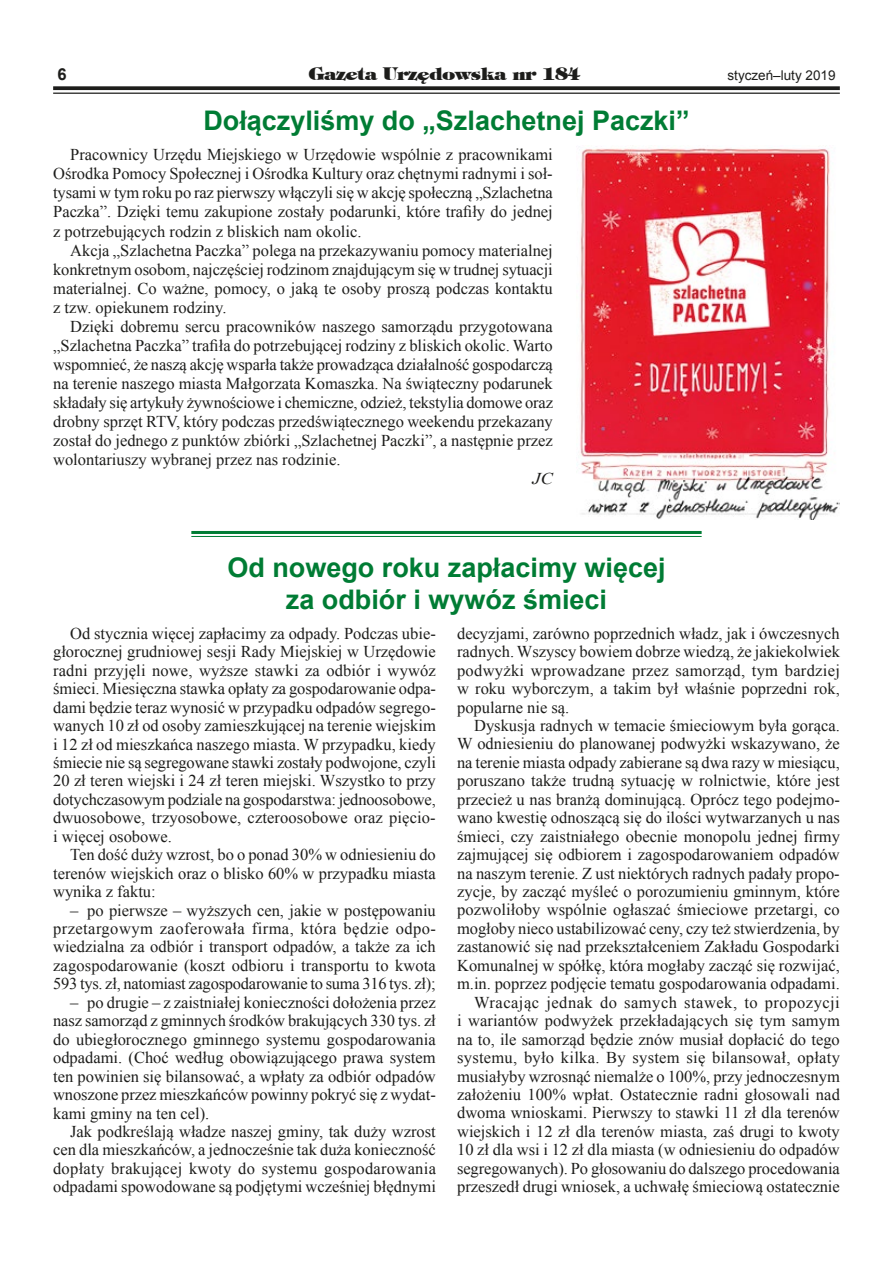
<style>
.page{position:relative;width:893px;height:1263px;background:#fff}
.page>*{position:absolute;margin:0;border:0;box-sizing:border-box;transform-origin:0 0}
.t1{font:700 27px/32.4px "Arial";color:#007c34;text-align:center}
.t2{font:18px "Timpani Heavypl";color:#1d1d1b}
.t3{font:16.5px/18.5px "Times New Roman";color:#1d1d1b;text-align:justify}
.t4{font:italic 16.5px "Times New Roman";color:#1d1d1b;scale:1.1 1}
.t5{font:700 16.5px "Arial";color:#1d1d1b}
.t6{font:13.5px "Arial";color:#1d1d1b}
</style>
<div class="page">
<svg style="left:53px;top:86px;width:787px;height:4px;background:#2f2f2d"></svg>
<hr style="left:53px;top:93px;width:787px;height:1px;background:#1d1d1b">
<hr style="left:191px;top:531px;width:511px;height:3px;background:#007c34">
<hr style="left:191px;top:536px;width:511px;height:1px;background:#007c34">
<img style="left:580px;top:148px;width:260px;height:371px">
<p class="t5" style="left:57px;top:63px;width:11px">6</p>
<p class="t2" style="left:308px;top:61px;width:273px">Gazeta Urzêdowska nr 184</p>
<p class="t6" style="left:727px;top:66px;width:110px">styczeń–luty 2019</p>
<h1 class="t1" style="left:203px;top:105px;width:488px">Dołączyliśmy do „Szlachetnej Paczki”</h1>
<p class="t3" style="left:53px;top:145px;width:501px;line-height:19px;text-indent:17px">Pracownicy Urzędu Miejskiego w Urzędowie wspólnie z pracownikami Ośrodka Pomocy Społecznej i Ośrodka Kultury oraz chętnymi radnymi i soł&shy;tysami w tym roku po raz pierwszy włączyli się w akcję społeczną „Szlachetna Paczka”. Dzięki temu zakupione zostały podarunki, które trafiły do jednej z potrzebujących rodzin z bliskich nam okolic.</p>
<p class="t3" style="left:53px;top:240px;width:501px;line-height:19px;text-indent:17px">Akcja „Szlachetna Paczka” polega na przekazywaniu pomocy materialnej konkretnym osobom, najczęściej rodzinom znajdującym się w trudnej sytuacji materialnej. Co ważne, pomocy, o jaką te osoby proszą podczas kontaktu z tzw. opiekunem rodziny.</p>
<p class="t3" style="left:53px;top:316px;width:501px;line-height:19px;text-indent:17px">Dzięki dobremu sercu pracowników naszego samorządu przygotowana „Szlachetna Paczka” trafiła do potrzebującej rodziny z bliskich okolic. Warto wspomnieć, że naszą akcję wsparła także prowadząca działalność gospodarczą na terenie naszego miasta Małgorzata Komaszka. Na świąteczny podarunek składały się artykuły żywnościowe i chemiczne, odzież, tekstylia domowe oraz drobny sprzęt RTV, który podczas przedświątecznego weekendu przekazany został do jednego z punktów zbiórki „Szlachetnej Paczki”, a następnie przez wolontariuszy wybranej przez nas rodzinie.</p>
<p class="t4" style="left:533px;top:467px;width:20px">JC</p>
<h1 class="t1" style="left:227px;top:552px;width:440px">Od nowego roku zapłacimy więcej za odbiór i wywóz śmieci</h1>
<p class="t3" style="left:53px;top:624px;width:384px;text-indent:17px">Od stycznia więcej zapłacimy za odpady. Podczas ubie&shy;głorocznej grudniowej sesji Rady Miejskiej w Urzędowie radni przyjęli nowe, wyższe stawki za odbiór i wywóz śmieci. Miesięczna stawka opłaty za gospodarowanie odpa&shy;dami będzie teraz wynosić w przypadku odpadów segrego&shy;wanych 10 zł od osoby zamieszkującej na terenie wiejskim i 12 zł od mieszkańca naszego miasta. W przypadku, kiedy śmiecie nie są segregowane stawki zostały podwojone, czyli 20 zł teren wiejski i 24 zł teren miejski. Wszystko to przy dotychczasowym podziale na gospodarstwa: jednoosobowe, dwuosobowe, trzyosobowe, czteroosobowe oraz pięcio&shy;i więcej osobowe.</p>
<p class="t3" style="left:53px;top:845px;width:384px;text-indent:17px">Ten dość duży wzrost, bo o ponad 30% w odniesieniu do terenów wiejskich oraz o blisko 60% w przypadku miasta wynika z faktu:</p>
<p class="t3" style="left:53px;top:900px;width:384px;text-indent:17px">– po pierwsze – wyższych cen, jakie w postępowaniu przetargowym zaoferowała firma, która będzie odpo&shy;wiedzialna za odbiór i transport odpadów, a także za ich zagospodarowanie (koszt odbioru i transportu to kwota 593 tys. zł, natomiast zagospodarowanie to suma 316 tys. zł);</p>
<p class="t3" style="left:53px;top:993px;width:384px;text-indent:17px">– po drugie – z zaistniałej konieczności dołożenia przez nasz samorząd z gminnych środków brakujących 330 tys. zł do ubiegłorocznego gminnego systemu gospodarowania odpadami. (Choć według obowiązującego prawa system ten powinien się bilansować, a wpłaty za odbiór odpadów wnoszone przez mieszkańców powinny pokryć się z wydat&shy;kami gminy na ten cel).</p>
<p class="t3" style="left:53px;top:1122px;width:384px;text-indent:17px">Jak podkreślają władze naszej gminy, tak duży wzrost cen dla mieszkańców, a jednocześnie tak duża konieczność dopłaty brakującej kwoty do systemu gospodarowania odpadami spowodowane są podjętymi wcześniej błędnymi</p>
<p class="t3" style="left:457px;top:624px;width:384px">decyzjami, zarówno poprzednich władz, jak i ówczesnych radnych. Wszyscy bowiem dobrze wiedzą, że jakiekolwiek podwyżki wprowadzane przez samorząd, tym bardziej w roku wyborczym, a takim był właśnie poprzedni rok, popularne nie są.</p>
<p class="t3" style="left:457px;top:716px;width:384px;text-align:right">Dyskusja radnych w temacie śmieciowym była gorąca.<br>W odniesieniu do planowanej podwyżki wskazywano, że na terenie miasta odpady zabierane są dwa razy w miesiącu, poruszano także trudną sytuację w rolnictwie, które jest przecież u nas branżą dominującą. Oprócz tego podejmo&shy;wano kwestię odnoszącą się do ilości wytwarzanych u nas śmieci, czy zaistniałego obecnie monopolu jednej firmy zajmującej się odbiorem i zagospodarowaniem odpadów na naszym terenie. Z ust niektórych radnych padały propo&shy;zycje, by zacząć myśleć o porozumieniu gminnym, które pozwoliłoby wspólnie ogłaszać śmieciowe przetargi, co mogłoby nieco ustabilizować ceny, czy też stwierdzenia, by zastanowić się nad przekształceniem Zakładu Gospodarki Komunalnej w spółkę, która mogłaby zacząć się rozwijać, m.in. poprzez podjęcie tematu gospodarowania odpadami.<br>Wracając jednak do samych stawek, to propozycji<br>i wariantów podwyżek przekładających się tym samym na to, ile samorząd będzie znów musiał dopłacić do tego systemu, było kilka. By system się bilansował, opłaty musiałyby wzrosnąć niemalże o 100%, przy jednoczesnym założeniu 100% wpłat. Ostatecznie radni głosowali nad dwoma wnioskami. Pierwszy to stawki 11 zł dla terenów wiejskich i 12 zł dla terenów miasta, zaś drugi to kwoty 10 zł dla wsi i 12 zł dla miasta (w odniesieniu do odpadów segregowanych). Po głosowaniu do dalszego procedowania przeszedł drugi wniosek, a uchwałę śmieciową ostatecznie</p>
</div>
